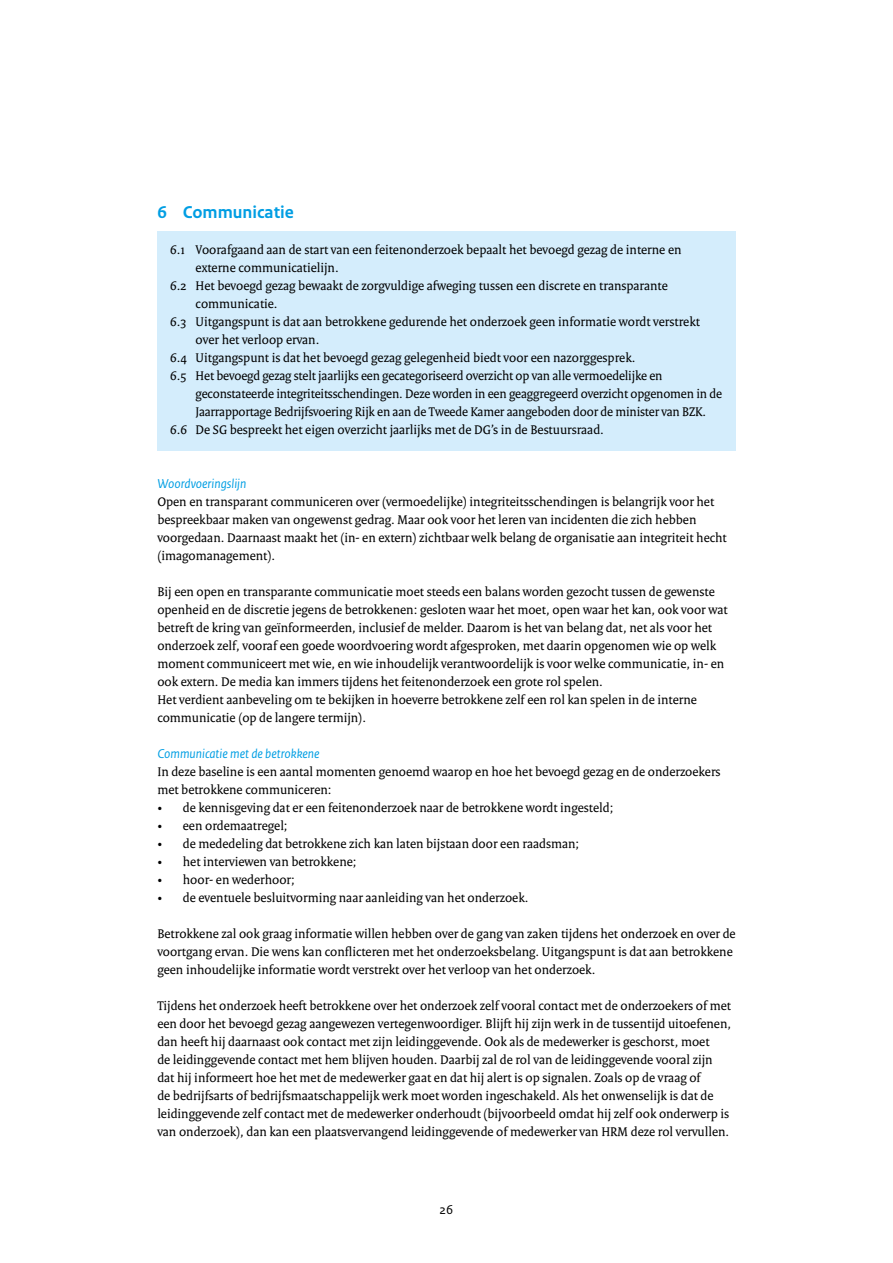
<style>
.page{position:relative;width:893px;height:1263px;background:#fff}
.page>*{position:absolute;margin:0;border:0;box-sizing:border-box;transform-origin:0 0}
._05_RO_Alineakop_Sans{font:700 18px "Rijksoverheid Sans Text";color:#009ee3}
._10_RO_Broodtekst_Serif{font:13.5px/18px "Rijksoverheid Serif";color:#000}
.INFO_body{font:13.5px/18px "Rijksoverheid Serif";color:#000}
._06_RO_Subalineakop_Sans{font:italic 13.5px "Rijksoverheid Sans Text";color:#009ee3}
.t1{font:13.5px "Rijksoverheid Sans Text";color:#000}
</style>
<div class="page">
<div style="left:157px;top:231px;width:579px;height:57px;background:#d4edfc"></div>
<div style="left:157px;top:267px;width:579px;height:57px;background:#d4edfc"></div>
<div style="left:157px;top:303px;width:579px;height:57px;background:#d4edfc"></div>
<div style="left:157px;top:357px;width:579px;height:75px;background:#d4edfc"></div>
<div style="left:157px;top:411px;width:579px;height:39px;background:#d4edfc"></div>
<h2 class="_05_RO_Alineakop_Sans" style="left:157px;top:202px;width:138px">6 Communicatie</h2>
<p class="INFO_body" style="left:196px;top:240px;width:487px;text-indent:-26px">6.1 Voorafgaand aan de start van een feitenonderzoek bepaalt het bevoegd gezag de interne en externe communicatielijn.</p>
<p class="INFO_body" style="left:196px;top:276px;width:474px;text-indent:-26px">6.2 Het bevoegd gezag bewaakt de zorgvuldige afweging tussen een discrete en transparante communicatie.</p>
<p class="INFO_body" style="left:196px;top:312px;width:506px;text-indent:-26px">6.3 Uitgangspunt is dat aan betrokkene gedurende het onderzoek geen informatie wordt verstrekt over het verloop ervan.</p>
<p class="INFO_body" style="left:170px;top:348px;width:467px">6.4 Uitgangspunt is dat het bevoegd gezag gelegenheid biedt voor een nazorggesprek.</p>
<p class="INFO_body" style="left:196px;top:366px;width:528px;text-indent:-26px">6.5 Het bevoegd gezag stelt jaarlijks een gecategoriseerd overzicht op van alle vermoedelijke en geconstateerde integriteitsschendingen. Deze worden in een geaggregeerd overzicht opgenomen in de<br>Jaarrapportage Bedrijfsvoering Rijk en aan de Tweede Kamer aangeboden door de minister van BZK.</p>
<p class="INFO_body" style="left:170px;top:420px;width:435px">6.6 De SG bespreekt het eigen overzicht jaarlijks met de DG’s in de Bestuursraad.</p>
<p class="_06_RO_Subalineakop_Sans" style="left:157px;top:476px;width:91px">Woordvoeringslijn</p>
<p class="_10_RO_Broodtekst_Serif" style="left:157px;top:492px;width:571px">Open en transparant communiceren over (vermoedelijke) integriteitsschendingen is belangrijk voor het bespreekbaar maken van ongewenst gedrag. Maar ook voor het leren van incidenten die zich hebben voorgedaan. Daarnaast maakt het (in- en extern) zichtbaar welk belang de organisatie aan integriteit hecht (imagomanagement).</p>
<p class="_10_RO_Broodtekst_Serif" style="left:157px;top:582px;width:572px">Bij een open en transparante communicatie moet steeds een balans worden gezocht tussen de gewenste openheid en de discretie jegens de betrokkenen: gesloten waar het moet, open waar het kan, ook voor wat betreft de kring van geïnformeerden, inclusief de melder. Daarom is het van belang dat, net als voor het onderzoek zelf, vooraf een goede woordvoering wordt afgesproken, met daarin opgenomen wie op welk moment communiceert met wie, en wie inhoudelijk verantwoordelijk is voor welke communicatie, in- en ook extern. De media kan immers tijdens het feitenonderzoek een grote rol spelen.</p>
<p class="_10_RO_Broodtekst_Serif" style="left:157px;top:690px;width:541px">Het verdient aanbeveling om te bekijken in hoeverre betrokkene zelf een rol kan spelen in de interne communicatie (op de langere termijn).</p>
<p class="_06_RO_Subalineakop_Sans" style="left:157px;top:746px;width:164px">Communicatie met de betrokkene</p>
<p class="_10_RO_Broodtekst_Serif" style="left:157px;top:762px;width:565px">In deze baseline is een aantal momenten genoemd waarop en hoe het bevoegd gezag en de onderzoekers met betrokkene communiceren:</p>
<p class="_10_RO_Broodtekst_Serif" style="left:157px;top:798px;width:458px">• de kennisgeving dat er een feitenonderzoek naar de betrokkene wordt ingesteld;</p>
<p class="_10_RO_Broodtekst_Serif" style="left:157px;top:816px;width:132px">• een ordemaatregel;</p>
<p class="_10_RO_Broodtekst_Serif" style="left:157px;top:834px;width:423px">• de mededeling dat betrokkene zich kan laten bijstaan door een raadsman;</p>
<p class="_10_RO_Broodtekst_Serif" style="left:157px;top:852px;width:201px">• het interviewen van betrokkene;</p>
<p class="_10_RO_Broodtekst_Serif" style="left:157px;top:870px;width:139px">• hoor- en wederhoor;</p>
<p class="_10_RO_Broodtekst_Serif" style="left:157px;top:888px;width:373px">• de eventuele besluitvorming naar aanleiding van het onderzoek.</p>
<p class="_10_RO_Broodtekst_Serif" style="left:157px;top:924px;width:580px">Betrokkene zal ook graag informatie willen hebben over de gang van zaken tijdens het onderzoek en over de voortgang ervan. Die wens kan conflicteren met het onderzoeksbelang. Uitgangspunt is dat aan betrokkene geen inhoudelijke informatie wordt verstrekt over het verloop van het onderzoek.</p>
<p class="_10_RO_Broodtekst_Serif" style="left:157px;top:996px;width:575px">Tijdens het onderzoek heeft betrokkene over het onderzoek zelf vooral contact met de onderzoekers of met een door het bevoegd gezag aangewezen vertegenwoordiger. Blijft hij zijn werk in de tussentijd uitoefenen, dan heeft hij daarnaast ook contact met zijn leidinggevende. Ook als de medewerker is geschorst, moet<br>de leidinggevende contact met hem blijven houden. Daarbij zal de rol van de leidinggevende vooral zijn dat hij informeert hoe het met de medewerker gaat en dat hij alert is op signalen. Zoals op de vraag of<br>de bedrijfsarts of bedrijfsmaatschappelijk werk moet worden ingeschakeld. Als het onwenselijk is dat de leidinggevende zelf contact met de medewerker onderhoudt (bijvoorbeeld omdat hij zelf ook onderwerp is van onderzoek), dan kan een plaatsvervangend leidinggevende of medewerker van HRM deze rol vervullen.</p>
<p class="t1" style="left:440px;top:1202px;width:15px">26</p>
</div>
